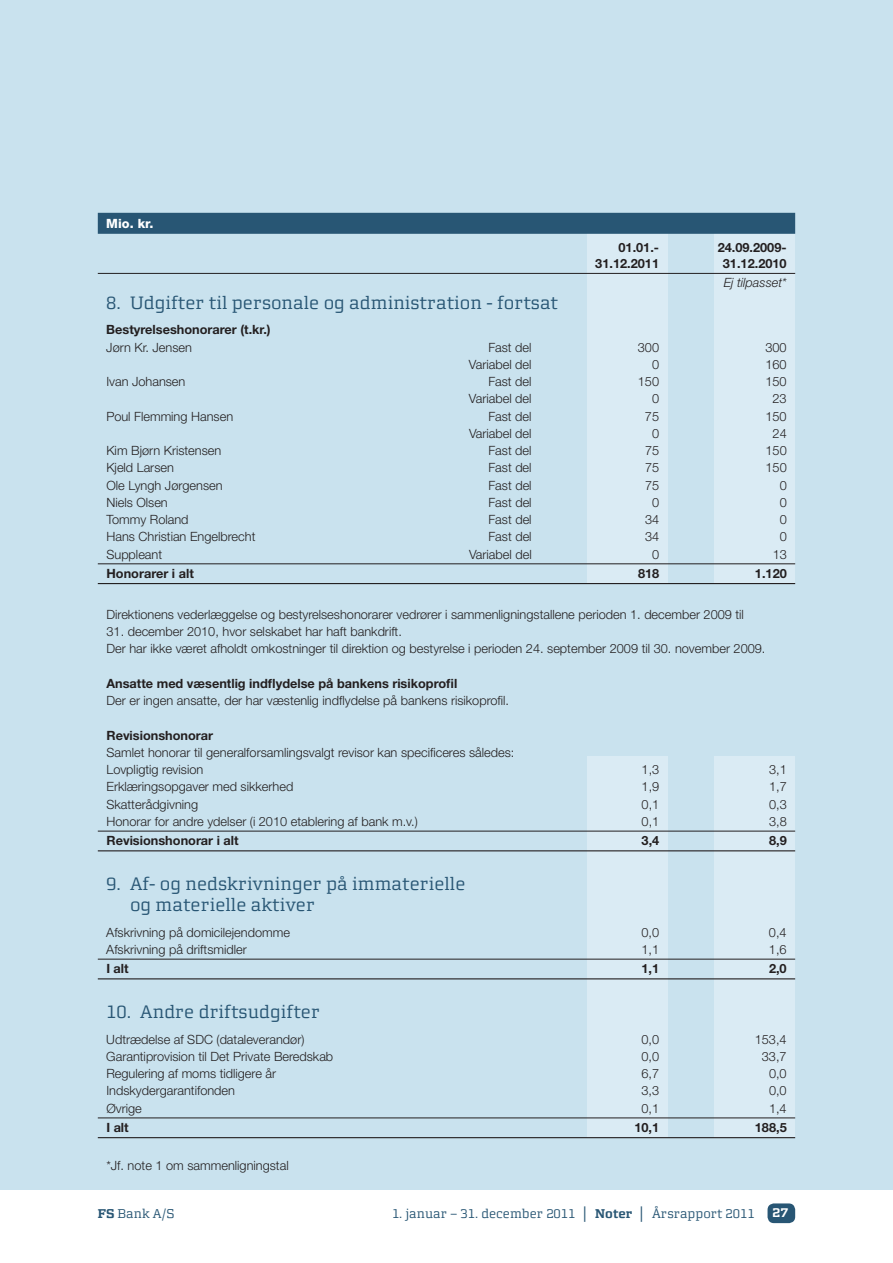
<style>
.page{position:relative;width:893px;height:1263px;background:#fff}
.page>*{position:absolute;margin:0;border:0;box-sizing:border-box;transform-origin:0 0}
.t1{font:18px/21px "Morgan Avec";color:#285674}
.t2{font:300 12.75px/17.2px "Helvetica Neue LT Std";color:#231f20}
.t3{font:700 12.75px "Helvetica Neue LT Std";color:#231f20}
.t4{font:12.75px "Morgan Avec";color:#285674}
.t5{font:italic 300 12.75px "Helvetica Neue LT Std";color:#231f20}
.t6{font:800 12.75px "Helvetica Neue LT Std";color:#fff}
.t7{font:700 12.75px "Morgan Avec";color:#fff}
.s1{font-weight:700}
.s2{font-family:"Arial";font-weight:700}
</style>
<div class="page">
<div style="left:0;top:0;width:893px;height:1210px;background:#c9e2ee"></div>
<div style="left:0;top:1191px;width:893px;height:72px;background:#fff"></div>
<div style="left:767px;top:1203px;width:28px;height:20px;background:#285674;border-radius:6px"></div>
<div style="left:714px;top:231px;width:81px;height:352px;background:#daebf4"></div>
<div style="left:714px;top:756px;width:81px;height:382px;background:#daebf4"></div>
<div style="left:587px;top:231px;width:81px;height:352px;background:#daebf4"></div>
<div style="left:587px;top:756px;width:81px;height:382px;background:#daebf4"></div>
<div style="left:98px;top:213px;width:697px;height:21px;background:#285674"></div>
<hr style="left:98px;top:273px;width:697px;height:1px;background:#231f20">
<hr style="left:98px;top:563px;width:697px;height:1px;background:#231f20">
<hr style="left:98px;top:583px;width:697px;height:1px;background:#231f20">
<hr style="left:98px;top:831px;width:697px;height:1px;background:#231f20">
<hr style="left:98px;top:850px;width:697px;height:1px;background:#231f20">
<hr style="left:98px;top:959px;width:697px;height:1px;background:#231f20">
<hr style="left:98px;top:978px;width:697px;height:1px;background:#231f20">
<hr style="left:98px;top:1118px;width:697px;height:1px;background:#231f20">
<hr style="left:98px;top:1137px;width:697px;height:1px;background:#231f20">
<p class="t6" style="left:106px;top:216px;width:49px">Mio. kr.</p>
<p class="t3" style="left:618px;top:240px;width:42px">01.01.-</p>
<p class="t3" style="left:718px;top:240px;width:70px">24.09.2009-</p>
<p class="t3" style="left:595px;top:256px;width:65px">31.12.2011</p>
<p class="t3" style="left:723px;top:256px;width:65px">31.12.2010</p>
<p class="t5" style="left:724px;top:275px;width:64px">Ej tilpasset*</p>
<h1 class="t1" style="left:106px;top:291px;width:453px">8. Udgifter til personale og administration - fortsat</h1>
<p class="t3" style="left:106px;top:322px;width:166px">Bestyrelseshonorarer (t.kr.)</p>
<p class="t2" style="left:106px;top:338px;width:87px">Jørn Kr. Jensen</p>
<p class="t2" style="left:488px;top:338px;width:45px">Fast del</p>
<p class="t2" style="left:638px;top:338px;width:23px">300</p>
<p class="t2" style="left:765px;top:338px;width:23px">300</p>
<p class="t2" style="left:469px;top:355px;width:64px">Variabel del</p>
<p class="t2" style="left:652px;top:355px;width:9px">0</p>
<p class="t2" style="left:765px;top:355px;width:23px">160</p>
<p class="t2" style="left:106px;top:373px;width:81px">Ivan Johansen</p>
<p class="t2" style="left:488px;top:373px;width:45px">Fast del</p>
<p class="t2" style="left:638px;top:373px;width:23px">150</p>
<p class="t2" style="left:765px;top:373px;width:23px">150</p>
<p class="t2" style="left:469px;top:390px;width:64px">Variabel del</p>
<p class="t2" style="left:652px;top:390px;width:9px">0</p>
<p class="t2" style="left:772px;top:390px;width:16px">23</p>
<p class="t2" style="left:106px;top:407px;width:128px">Poul Flemming Hansen</p>
<p class="t2" style="left:488px;top:407px;width:45px">Fast del</p>
<p class="t2" style="left:645px;top:407px;width:16px">75</p>
<p class="t2" style="left:765px;top:407px;width:23px">150</p>
<p class="t2" style="left:469px;top:424px;width:64px">Variabel del</p>
<p class="t2" style="left:652px;top:424px;width:9px">0</p>
<p class="t2" style="left:773px;top:424px;width:16px">24</p>
<p class="t2" style="left:106px;top:442px;width:116px">Kim Bjørn Kristensen</p>
<p class="t2" style="left:488px;top:442px;width:45px">Fast del</p>
<p class="t2" style="left:645px;top:442px;width:16px">75</p>
<p class="t2" style="left:765px;top:442px;width:23px">150</p>
<p class="t2" style="left:106px;top:459px;width:69px">Kjeld Larsen</p>
<p class="t2" style="left:488px;top:459px;width:45px">Fast del</p>
<p class="t2" style="left:645px;top:459px;width:16px">75</p>
<p class="t2" style="left:765px;top:459px;width:23px">150</p>
<p class="t2" style="left:106px;top:476px;width:118px">Ole Lyngh Jørgensen</p>
<p class="t2" style="left:488px;top:476px;width:45px">Fast del</p>
<p class="t2" style="left:645px;top:476px;width:16px">75</p>
<p class="t2" style="left:780px;top:476px;width:9px">0</p>
<p class="t2" style="left:106px;top:493px;width:63px">Niels Olsen</p>
<p class="t2" style="left:488px;top:493px;width:45px">Fast del</p>
<p class="t2" style="left:652px;top:493px;width:9px">0</p>
<p class="t2" style="left:780px;top:493px;width:9px">0</p>
<p class="t2" style="left:106px;top:511px;width:84px">Tommy Roland</p>
<p class="t2" style="left:488px;top:511px;width:45px">Fast del</p>
<p class="t2" style="left:645px;top:511px;width:16px">34</p>
<p class="t2" style="left:780px;top:511px;width:9px">0</p>
<p class="t2" style="left:106px;top:528px;width:151px">Hans Christian Engelbrecht</p>
<p class="t2" style="left:488px;top:528px;width:45px">Fast del</p>
<p class="t2" style="left:645px;top:528px;width:16px">34</p>
<p class="t2" style="left:780px;top:528px;width:9px">0</p>
<p class="t2" style="left:106px;top:545px;width:57px">Suppleant</p>
<p class="t2" style="left:469px;top:545px;width:64px">Variabel del</p>
<p class="t2" style="left:652px;top:545px;width:9px">0</p>
<p class="t2" style="left:773px;top:545px;width:16px">13</p>
<p class="t3" style="left:106px;top:565px;width:89px">Honorarer i alt</p>
<p class="t3" style="left:638px;top:565px;width:23px">818</p>
<p class="t3" style="left:755px;top:565px;width:33px">1.120</p>
<p class="t2" style="left:106px;top:605px;width:639px">Direktionens vederlæggelse og bestyrelseshonorarer vedrører i sammenligningstallene perioden 1. december 2009 til</p>
<p class="t2" style="left:106px;top:623px;width:660px">31. december 2010, hvor selskabet har haft bankdrift.<br>Der har ikke været afholdt omkostninger til direktion og bestyrelse i perioden 24. september 2009 til 30. november 2009.</p>
<p class="t3" style="left:106px;top:675px;width:352px">Ansatte med væsentlig indflydelse på bankens risikoprofil</p>
<p class="t2" style="left:106px;top:692px;width:404px">Der er ingen ansatte, der har væstenlig indflydelse på bankens risikoprofil.</p>
<p class="t3" style="left:106px;top:727px;width:108px">Revisionshonorar</p>
<p class="t2" style="left:106px;top:743px;width:409px">Samlet honorar til generalforsamlingsvalgt revisor kan specificeres således:<br>Lovpligtig revision</p>
<p class="t2" style="left:642px;top:761px;width:19px">1,3</p>
<p class="t2" style="left:769px;top:761px;width:19px">3,1</p>
<p class="t2" style="left:106px;top:778px;width:188px">Erklæringsopgaver med sikkerhed</p>
<p class="t2" style="left:642px;top:778px;width:19px">1,9</p>
<p class="t2" style="left:769px;top:778px;width:19px">1,7</p>
<p class="t2" style="left:107px;top:795px;width:93px">Skatterådgivning</p>
<p class="t2" style="left:642px;top:795px;width:19px">0,1</p>
<p class="t2" style="left:769px;top:795px;width:19px">0,3</p>
<p class="t2" style="left:107px;top:812px;width:313px">Honorar for andre ydelser (i 2010 etablering af bank m.v.)</p>
<p class="t2" style="left:642px;top:812px;width:19px">0,1</p>
<p class="t2" style="left:769px;top:812px;width:19px">3,8</p>
<p class="t3" style="left:107px;top:833px;width:134px">Revisionshonorar i alt</p>
<p class="t3" style="left:642px;top:833px;width:19px">3,4</p>
<p class="t3" style="left:769px;top:833px;width:19px">8,9</p>
<h1 class="t1" style="left:130px;top:873px;width:337px;text-indent:-24px">9. Af- og nedskrivninger på immaterielle og materielle aktiver</h1>
<p class="t2" style="left:106px;top:923px;width:185px">Afskrivning på domicilejendomme</p>
<p class="t2" style="left:641px;top:923px;width:19px">0,0</p>
<p class="t2" style="left:769px;top:923px;width:19px">0,4</p>
<p class="t2" style="left:106px;top:940px;width:142px">Afskrivning på driftsmidler</p>
<p class="t2" style="left:641px;top:940px;width:19px">1,1</p>
<p class="t2" style="left:769px;top:940px;width:19px">1,6</p>
<p class="t3" style="left:106px;top:961px;width:24px">I alt</p>
<p class="t3" style="left:641px;top:961px;width:19px">1,1</p>
<p class="t3" style="left:769px;top:961px;width:19px">2,0</p>
<h1 class="t1" style="left:106px;top:1001px;width:215px">10. Andre driftsudgifter</h1>
<p class="t2" style="left:106px;top:1030px;width:200px">Udtrædelse af SDC (dataleverandør)</p>
<p class="t2" style="left:641px;top:1030px;width:19px">0,0</p>
<p class="t2" style="left:755px;top:1030px;width:33px">153,4</p>
<p class="t2" style="left:106px;top:1047px;width:228px">Garantiprovision til Det Private Beredskab</p>
<p class="t2" style="left:641px;top:1047px;width:19px">0,0</p>
<p class="t2" style="left:762px;top:1047px;width:26px">33,7</p>
<p class="t2" style="left:106px;top:1065px;width:171px">Regulering af moms tidligere år</p>
<p class="t2" style="left:641px;top:1065px;width:19px">6,7</p>
<p class="t2" style="left:769px;top:1065px;width:19px">0,0</p>
<p class="t2" style="left:106px;top:1082px;width:130px">Indskydergarantifonden</p>
<p class="t2" style="left:641px;top:1082px;width:19px">3,3</p>
<p class="t2" style="left:769px;top:1082px;width:19px">0,0</p>
<p class="t2" style="left:106px;top:1099px;width:37px">Øvrige</p>
<p class="t2" style="left:641px;top:1099px;width:19px">0,1</p>
<p class="t2" style="left:769px;top:1099px;width:19px">1,4</p>
<p class="t3" style="left:106px;top:1119px;width:24px">I alt</p>
<p class="t3" style="left:634px;top:1119px;width:26px">10,1</p>
<p class="t3" style="left:755px;top:1119px;width:33px">188,5</p>
<p class="t2" style="left:106px;top:1156px;width:184px">*Jf. note 1 om sammenligningstal</p>
<p class="t4" style="left:98px;top:1206px;width:78px"><span class="s1">FS</span> Bank A/S</p>
<p class="t4" style="left:392px;top:1206px;width:364px">1. januar – 31. december 2011 <span class="s2">│</span> <span class="s1">Noter</span> <span class="s2">│</span> Årsrapport 2011</p>
<p class="t7" style="left:773px;top:1205px;width:17px">27</p>
</div>
